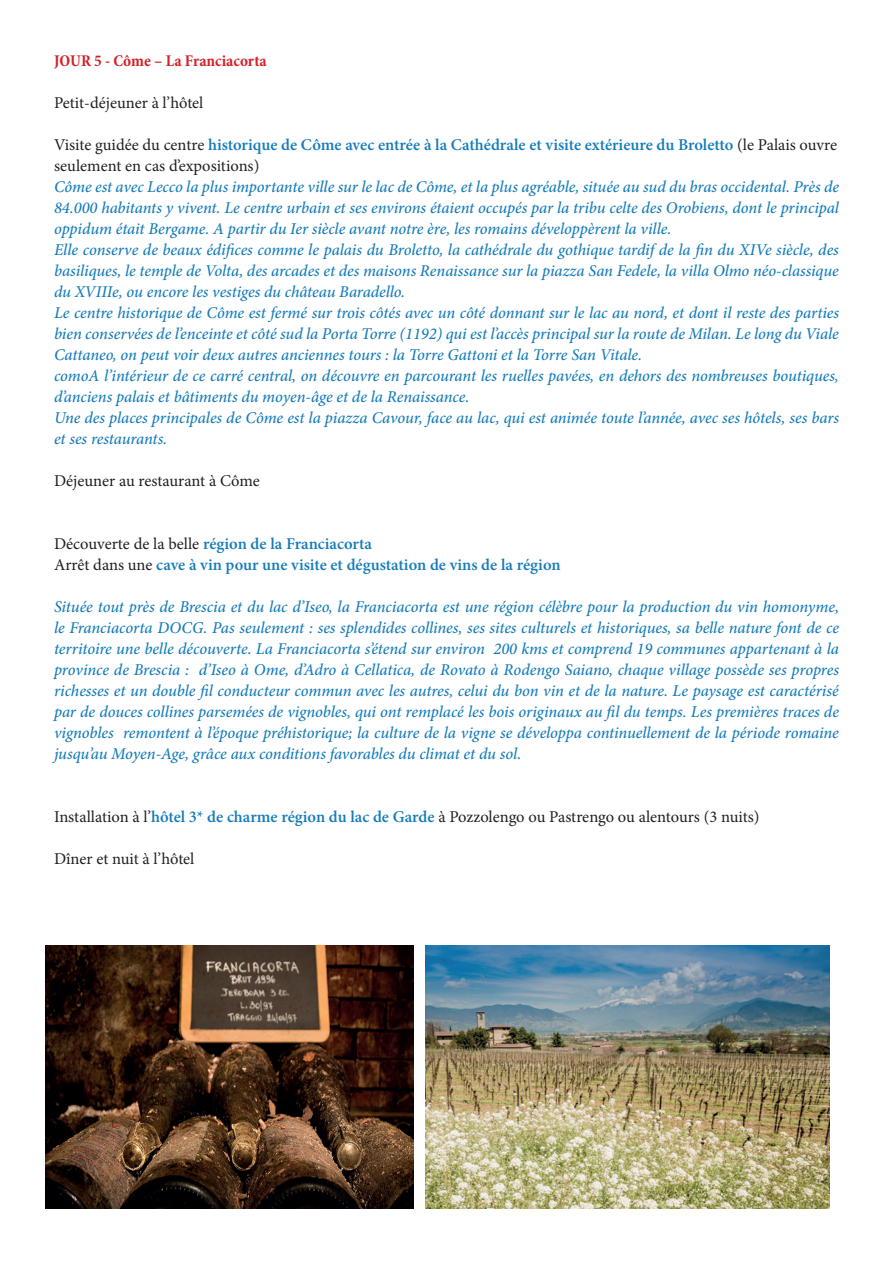
<style>
.page{position:relative;width:893px;height:1263px;background:#fff}
.page>*{position:absolute;margin:0;border:0;box-sizing:border-box;transform-origin:0 0}
.t1{font:italic 500 16.5px/21px "Minion Pro";letter-spacing:-.005em;color:#157cba}
.t2{font:600 16.5px/21px "Minion Pro";color:#157cba}
.t3{font:16.5px "Minion Pro";letter-spacing:-.005em;color:#231f20}
.t4{font:700 condensed 16.5px "Minion Pro";color:#d1232a}
.s1{font-weight:400;color:#231f20}
.s2{font-weight:600;color:#157cba}
</style>
<div class="page">
<img style="left:425px;top:945px;width:404px;height:264px">
<img style="left:45px;top:945px;width:369px;height:264px">
<p class="t4" style="left:54px;top:49px;width:214px">JOUR 5 - Côme – La Franciacorta</p>
<p class="t3" style="left:54px;top:92px;width:151px">Petit-déjeuner à l’hôtel</p>
<p class="t2" style="left:54px;top:134px;width:784px"><span class="s1">Visite guidée du centre</span> historique de Côme avec entrée à la Cathédrale et visite extérieure du Broletto <span class="s1">(le Palais ouvre seulement en cas d’expositions)</span></p>
<p class="t1" style="left:54px;top:176px;width:787px">Côme est avec Lecco la plus importante ville sur le lac de Côme, et la plus agréable, située au sud du bras occidental. Près de 84.000 habitants y vivent. Le centre urbain et ses environs étaient occupés par la tribu celte des Orobiens, dont le principal oppidum était Bergame. A partir du Ier siècle avant notre ère, les romains développèrent la ville.<br>Elle conserve de beaux édifices comme le palais du Broletto, la cathédrale du gothique tardif de la fin du XIVe siècle, des basiliques, le temple de Volta, des arcades et des maisons Renaissance sur la piazza San Fedele, la villa Olmo néo-classique du XVIIIe, ou encore les vestiges du château Baradello.<br>Le centre historique de Côme est fermé sur trois côtés avec un côté donnant sur le lac au nord, et dont il reste des parties bien conservées de l’enceinte et côté sud la Porta Torre (1192) qui est l’accès principal sur la route de Milan. Le long du Viale Cattaneo, on peut voir deux autres anciennes tours : la Torre Gattoni et la Torre San Vitale.<br>comoA l’intérieur de ce carré central, on découvre en parcourant les ruelles pavées, en dehors des nombreuses boutiques, d’anciens palais et bâtiments du moyen-âge et de la Renaissance.<br>Une des places principales de Côme est la piazza Cavour, face au lac, qui est animée toute l’année, avec ses hôtels, ses bars et ses restaurants.</p>
<p class="t3" style="left:54px;top:470px;width:207px">Déjeuner au restaurant à Côme</p>
<p class="t2" style="left:54px;top:533px;width:508px"><span class="s1">Découverte de la belle</span> région de la Franciacorta<br><span class="s1">Arrêt dans une</span> cave à vin pour une visite et dégustation de vins de la région</p>
<p class="t1" style="left:54px;top:596px;width:787px;text-align:justify">Située tout près de Brescia et du lac d’Iseo, la Franciacorta est une région célèbre pour la production du vin homonyme, le Franciacorta DOCG. Pas seulement : ses splendides collines, ses sites culturels et historiques, sa belle nature font de ce territoire une belle découverte. La Franciacorta s’étend sur environ 200 kms et comprend 19 communes appartenant à la province de Brescia : d’Iseo à Ome, d’Adro à Cellatica, de Rovato à Rodengo Saiano, chaque village possède ses propres richesses et un double fil conducteur commun avec les autres, celui du bon vin et de la nature. Le paysage est caractérisé par de douces collines parsemées de vignobles, qui ont remplacé les bois originaux au fil du temps. Les premières traces de vignobles remontent à l’époque préhistorique; la culture de la vigne se développa continuellement de la période romaine jusqu’au Moyen-Age, grâce aux conditions favorables du climat et du sol.</p>
<p class="t3" style="left:54px;top:806px;width:707px">Installation à l’<span class="s2">hôtel 3* de charme région du lac de Garde</span> à Pozzolengo ou Pastrengo ou alentours (3 nuits)</p>
<p class="t3" style="left:54px;top:848px;width:142px">Dîner et nuit à l’hôtel</p>
</div>
